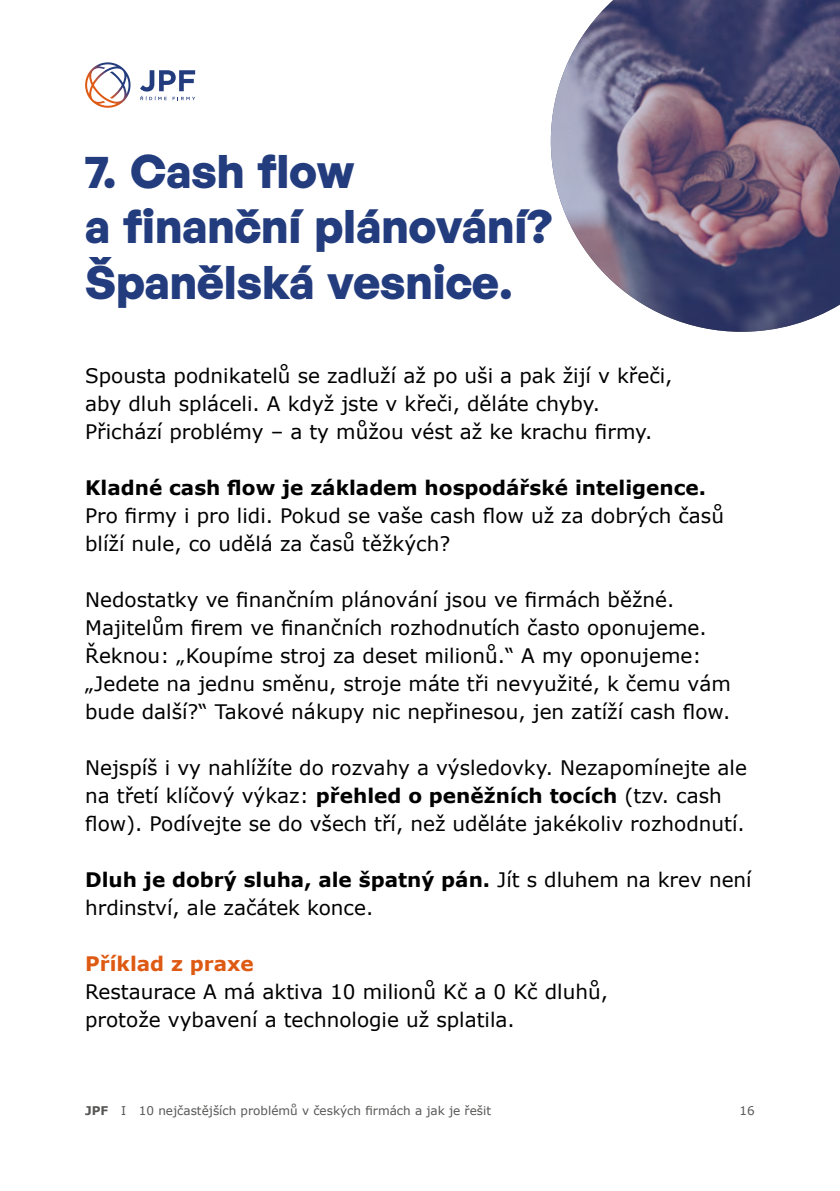
<style>
.page{position:relative;width:840px;height:1191px;background:#fff}
.page>*{position:absolute;margin:0;border:0;box-sizing:border-box;transform-origin:0 0}
.t1{font:700 46px/55.2px "General Sans";color:#233c7e}
.t2{font:20px/28px "Verdana";color:#000}
.t3{font:700 20px "Verdana";color:#000}
.t4{font:700 20px "Verdana";color:#de5a13}
.t5{font:12px "Verdana";color:#575756}
.s1{font-weight:700}
</style>
<div class="page">
<svg style="left:140px;top:70px;width:55px;height:30px"></svg>
<svg style="left:85px;top:62px;width:45px;height:46px"></svg>
<svg style="left:550px;top:0;width:289px;height:332px;background:#78708c"></svg>
<h1 class="t1" style="left:85px;top:143px;width:467px">7. Cash flow<br>a finanční plánování?<br>Španělská vesnice.</h1>
<p class="t2" style="left:85px;top:362px;width:588px">Spousta podnikatelů se zadluží až po uši a pak žijí v křeči, aby dluh spláceli. A když jste v křeči, děláte chyby.<br>Přichází problémy – a ty můžou vést až ke krachu firmy.</p>
<p class="t3" style="left:85px;top:474px;width:622px">Kladné cash flow je základem hospodářské inteligence.</p>
<p class="t2" style="left:85px;top:502px;width:640px">Pro firmy i pro lidi. Pokud se vaše cash flow už za dobrých časů blíží nule, co udělá za časů těžkých?</p>
<p class="t2" style="left:85px;top:586px;width:647px">Nedostatky ve finančním plánování jsou ve firmách běžné.<br>Majitelům firem ve finančních rozhodnutích často oponujeme.<br>Řeknou: „Koupíme stroj za deset milionů.“ A my oponujeme: „Jedete na jednu směnu, stroje máte tři nevyužité, k čemu vám bude další?“ Takové nákupy nic nepřinesou, jen zatíží cash flow.</p>
<p class="t2" style="left:85px;top:754px;width:663px">Nejspíš i vy nahlížíte do rozvahy a výsledovky. Nezapomínejte ale na třetí klíčový výkaz: <span class="s1">přehled o peněžních tocích</span> (tzv. cash flow). Podívejte se do všech tří, než uděláte jakékoliv rozhodnutí.</p>
<p class="t2" style="left:85px;top:866px;width:667px"><span class="s1">Dluh je dobrý sluha, ale špatný pán.</span> Jít s dluhem na krev není hrdinství, ale začátek konce.</p>
<p class="t4" style="left:85px;top:950px;width:170px">Příklad z praxe</p>
<p class="t2" style="left:85px;top:978px;width:524px">Restaurace A má aktiva 10 milionů Kč a 0 Kč dluhů, protože vybavení a technologie už splatila.</p>
<p class="t5" style="left:85px;top:1103px;width:407px"><span class="s1">JPF</span> I 10 nejčastějších problémů v českých firmách a jak je řešit</p>
<p class="t5" style="left:739px;top:1103px;width:17px">16</p>
</div>
